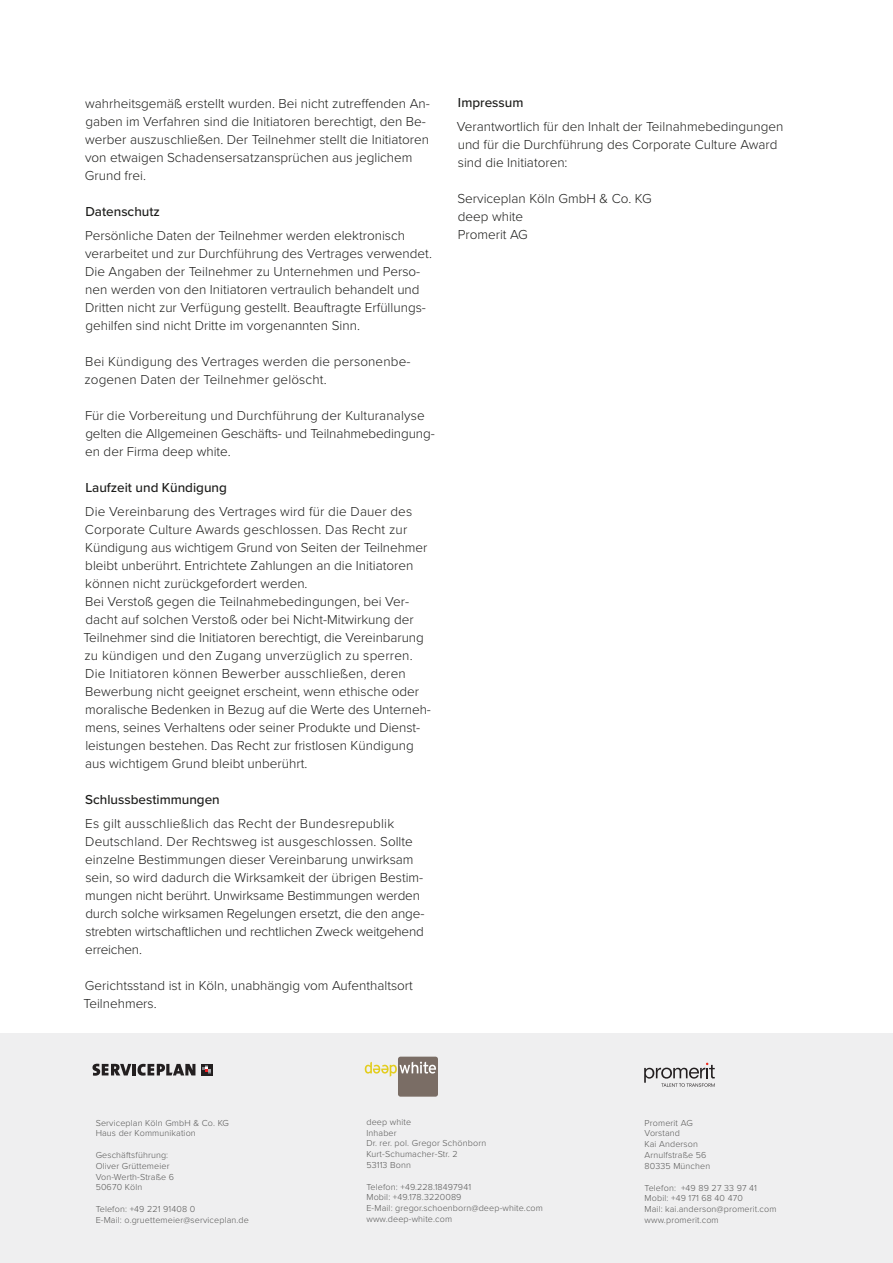
<style>
.page{position:relative;width:893px;height:1263px;background:#fff}
.page>*{position:absolute;margin:0;border:0;box-sizing:border-box;transform-origin:0 0}
.t1{font:300 13.5px/18px "Proxima Nova";color:#1d1d1b}
.t2{font:500 13.5px "Proxima Nova";color:#1d1d1b}
.t3{font:300 9px "Proxima Nova";letter-spacing:.015em;color:#575756}
</style>
<div class="page">
<div style="left:0;top:1034px;width:893px;height:229px;background:#efeff0"></div>
<div style="left:398px;top:1057px;width:40px;height:40px;background:#7a6d65;border-radius:3px"></div>
<svg style="left:365px;top:1061px;width:71px;height:16px"></svg>
<svg style="left:644px;top:1063px;width:71px;height:24px"></svg>
<svg style="left:201px;top:1064px;width:11px;height:11px"></svg>
<svg style="left:203px;top:1067px;width:8px;height:5px"></svg>
<svg style="left:92px;top:1064px;width:103px;height:12px"></svg>
<p class="t1" style="left:85px;top:94px;width:346px">wahrheitsgemäß erstellt wurden. Bei nicht zutreffenden An-</p>
<p class="t1" style="left:85px;top:112px;width:346px">gaben im Verfahren sind die Initiatoren berechtigt, den Be&shy;werber auszuschließen. Der Teilnehmer stellt die Initiatoren von etwaigen Schadensersatzansprüchen aus jeglichem Grund frei.</p>
<p class="t2" style="left:85px;top:201px;width:76px">Datenschutz</p>
<p class="t1" style="left:85px;top:226px;width:348px">Persönliche Daten der Teilnehmer werden elektronisch verarbeitet und zur Durchführung des Vertrages verwendet.<br>Die Angaben der Teilnehmer zu Unternehmen und Perso&shy;nen werden von den Initiatoren vertraulich behandelt und Dritten nicht zur Verfügung gestellt. Beauftragte Erfüllungs&shy;gehilfen sind nicht Dritte im vorgenannten Sinn.</p>
<p class="t1" style="left:85px;top:352px;width:327px">Bei Kündigung des Vertrages werden die personenbe-</p>
<p class="t1" style="left:84px;top:370px;width:244px">zogenen Daten der Teilnehmer gelöscht.</p>
<p class="t1" style="left:85px;top:406px;width:350px">Für die Vorbereitung und Durchführung der Kulturanalyse gelten die Allgemeinen Geschäfts- und Teilnahmebedingung&shy;en der Firma deep white.</p>
<p class="t2" style="left:85px;top:477px;width:143px">Laufzeit und Kündigung</p>
<p class="t1" style="left:85px;top:502px;width:344px">Die Vereinbarung des Vertrages wird für die Dauer des Corporate Culture Awards geschlossen. Das Recht zur Kündigung aus wichtigem Grund von Seiten der Teilnehmer bleibt unberührt. Entrichtete Zahlungen an die Initiatoren können nicht zurückgefordert werden.</p>
<p class="t1" style="left:83px;top:592px;width:342px">Bei Verstoß gegen die Teilnahmebedingungen, bei Ver&shy;dacht auf solchen Verstoß oder bei Nicht-Mitwirkung der Teilnehmer sind die Initiatoren berechtigt, die Vereinbarung zu kündigen und den Zugang unverzüglich zu sperren.</p>
<p class="t1" style="left:85px;top:664px;width:347px">Die Initiatoren können Bewerber ausschließen, deren Bewerbung nicht geeignet erscheint, wenn ethische oder moralische Bedenken in Bezug auf die Werte des Unterneh&shy;mens, seines Verhaltens oder seiner Produkte und Dienst&shy;leistungen bestehen. Das Recht zur fristlosen Kündigung aus wichtigem Grund bleibt unberührt.</p>
<p class="t2" style="left:85px;top:789px;width:136px">Schlussbestimmungen</p>
<p class="t1" style="left:85px;top:814px;width:341px">Es gilt ausschließlich das Recht der Bundesrepublik Deutschland. Der Rechtsweg ist ausgeschlossen. Sollte einzelne Bestimmungen dieser Vereinbarung unwirksam sein, so wird dadurch die Wirksamkeit der übrigen Bestim&shy;mungen nicht berührt. Unwirksame Bestimmungen werden durch solche wirksamen Regelungen ersetzt, die den ange&shy;strebten wirtschaftlichen und rechtlichen Zweck weitgehend erreichen.</p>
<p class="t1" style="left:83px;top:976px;width:331px">Gerichtsstand ist in Köln, unabhängig vom Aufenthaltsort<br>Teilnehmers.</p>
<p class="t2" style="left:458px;top:93px;width:67px">Impressum</p>
<p class="t1" style="left:457px;top:117px;width:328px">Verantwortlich für den Inhalt der Teilnahmebedingungen und für die Durchführung des Corporate Culture Award</p>
<p class="t1" style="left:458px;top:153px;width:111px">sind die Initiatoren:</p>
<p class="t1" style="left:457px;top:189px;width:196px">Serviceplan Köln GmbH &amp; Co. KG</p>
<p class="t1" style="left:458px;top:207px;width:67px">deep white</p>
<p class="t1" style="left:458px;top:225px;width:72px">Promerit AG</p>
<p class="t3" style="left:96px;top:1116px;width:135px">Serviceplan Köln GmbH &amp; Co. KG</p>
<p class="t3" style="left:96px;top:1127px;width:102px">Haus der Kommunikation</p>
<p class="t3" style="left:96px;top:1148px;width:74px">Geschäftsführung:</p>
<p class="t3" style="left:96px;top:1159px;width:75px">Oliver Grüttemeier</p>
<p class="t3" style="left:96px;top:1170px;width:80px">Von-Werth-Straße 6</p>
<p class="t3" style="left:96px;top:1181px;width:48px">50670 Köln</p>
<p class="t3" style="left:96px;top:1202px;width:101px">Telefon: +49 221 91408 0</p>
<p class="t3" style="left:96px;top:1213px;width:155px">E-Mail: o.gruettemeier@serviceplan.de</p>
<p class="t3" style="left:366px;top:1115px;width:46px">deep white</p>
<p class="t3" style="left:366px;top:1126px;width:32px">Inhaber</p>
<p class="t3" style="left:366px;top:1137px;width:121px">Dr. rer. pol. Gregor Schönborn</p>
<p class="t3" style="left:366px;top:1147px;width:93px">Kurt-Schumacher-Str. 2</p>
<p class="t3" style="left:366px;top:1158px;width:46px">53113 Bonn</p>
<p class="t3" style="left:366px;top:1180px;width:106px">Telefon: +49.228.18497941</p>
<p class="t3" style="left:366px;top:1191px;width:97px">Mobil: +49.178.3220089</p>
<p class="t3" style="left:366px;top:1201px;width:178px">E-Mail: gregor.schoenborn@deep-white.com</p>
<p class="t3" style="left:366px;top:1212px;width:87px">www.deep-white.com</p>
<p class="t3" style="left:645px;top:1116px;width:50px">Promerit AG</p>
<p class="t3" style="left:645px;top:1127px;width:37px">Vorstand</p>
<p class="t3" style="left:645px;top:1137px;width:55px">Kai Anderson</p>
<p class="t3" style="left:645px;top:1148px;width:63px">Arnulfstraße 56</p>
<p class="t3" style="left:645px;top:1159px;width:67px">80335 München</p>
<p class="t3" style="left:645px;top:1181px;width:114px">Telefon: +49 89 27 33 97 41</p>
<p class="t3" style="left:645px;top:1191px;width:100px">Mobil: +49 171 68 40 470</p>
<p class="t3" style="left:645px;top:1202px;width:133px">Mail: kai.anderson@promerit.com</p>
<p class="t3" style="left:645px;top:1213px;width:76px">www.promerit.com</p>
</div>
